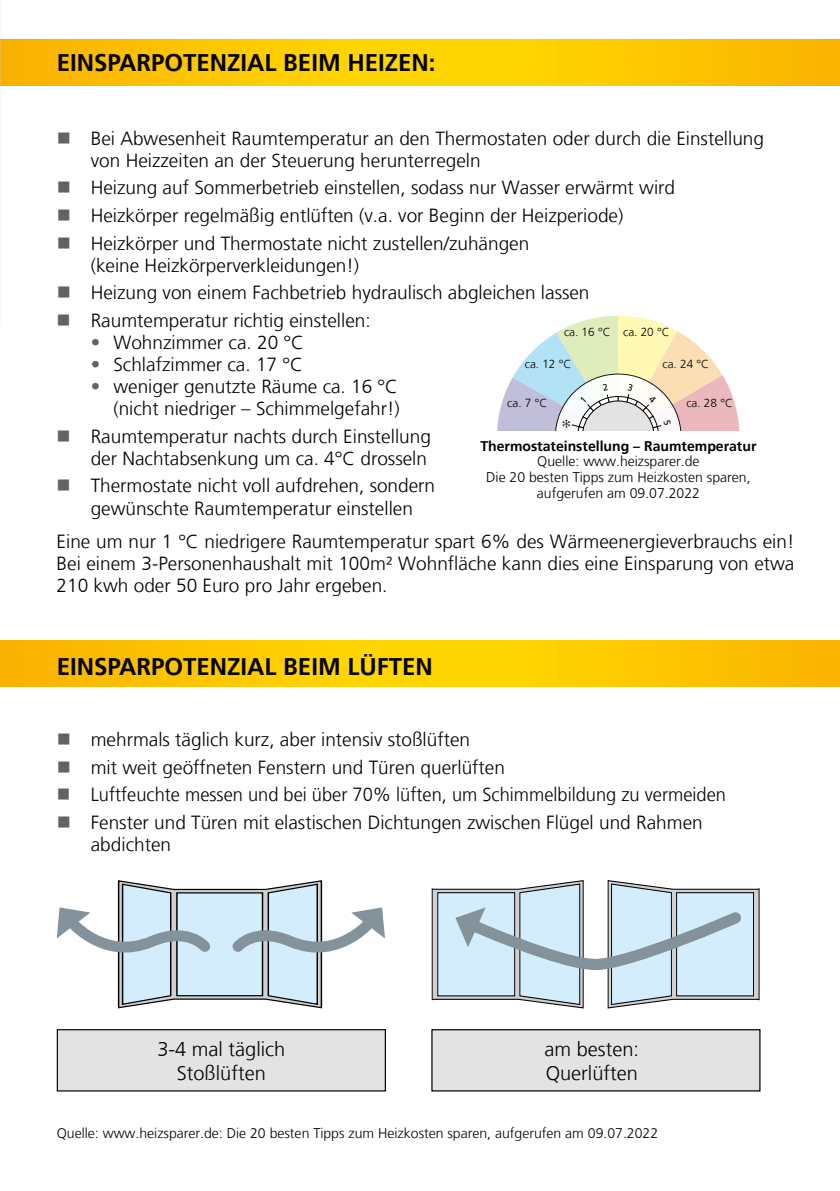
<style>
.page{position:relative;width:840px;height:1191px;background:#fff}
.page>*{position:absolute;margin:0;border:0;box-sizing:border-box;transform-origin:0 0}
.t1{font:700 24px "Frutiger";color:#000}
.t2{font:300 20px/24px "Frutiger LT";color:#000;text-align:center}
.t3{font:300 19px/27.6px "Frutiger LT";color:#000}
.t4{font:300 14px/15.6px "Frutiger LT";color:#000;text-align:center}
.t5{font:700 14px "Frutiger";color:#000}
.t6{font:300 11.8px "Frutiger LT";color:#000}
.s1{color:#646363}
</style>
<div class="page">
<svg style="left:0;top:40px;width:839px;height:45px;background:#fdc700"></svg>
<svg style="left:0;top:641px;width:839px;height:45px;background:#fdc700"></svg>
<svg style="left:57px;top:880px;width:328px;height:129px"></svg>
<div style="left:57px;top:1029px;width:328px;height:62px;background:#e3e3e3"></div>
<div style="left:57px;top:1029px;width:329px;height:62px;border:1px solid #000"></div>
<svg style="left:431px;top:880px;width:328px;height:129px"></svg>
<div style="left:431px;top:1029px;width:328px;height:62px;background:#e3e3e3"></div>
<div style="left:431px;top:1029px;width:329px;height:62px;border:1px solid #000"></div>
<svg style="left:497px;top:316px;width:242px;height:115px"></svg>
<p class="t1" style="left:57px;top:49px;width:380px">EINSPARPOTENZIAL BEIM HEIZEN:</p>
<p class="t3" style="left:91px;top:127px;width:674px;line-height:22px">Bei Abwesenheit Raumtemperatur an den Thermostaten oder durch die Einstellung von Heizzeiten an der Steuerung herunterregeln</p>
<p class="t3" style="left:91px;top:174px;width:585px">Heizung auf Sommerbetrieb einstellen, sodass nur Wasser erwärmt wird<br>Heizkörper regelmäßig entlüften (v.a. vor Beginn der Heizperiode)<br>Heizkörper und Thermostate nicht zustellen/zuhängen</p>
<p class="t3" style="left:91px;top:252px;width:500px">(keine Heizkörperverkleidungen!)<br>Heizung von einem Fachbetrieb hydraulisch abgleichen lassen<br>Raumtemperatur richtig einstellen:</p>
<p class="t3" style="left:91px;top:329px;width:214px"><span class="s1">•</span> Wohnzimmer ca. 20 °C</p>
<p class="t3" style="left:91px;top:351px;width:213px"><span class="s1">•</span> Schlafzimmer ca. 17 °C</p>
<p class="t3" style="left:91px;top:376px;width:310px;line-height:22px;text-align:right"><span class="s1">•</span> weniger genutzte Räume ca. 16 °C (nicht niedriger – Schimmelgefahr!)</p>
<p class="t3" style="left:91px;top:425px;width:341px;line-height:22px">Raumtemperatur nachts durch Einstellung der Nachtabsenkung um ca. 4°C drosseln</p>
<p class="t3" style="left:91px;top:475px;width:346px;line-height:22px">Thermostate nicht voll aufdrehen, sondern gewünschte Raumtemperatur einstellen</p>
<p class="t3" style="left:57px;top:530px;width:739px;line-height:22px;text-align:justify">Eine um nur 1 °C niedrigere Raumtemperatur spart 6% des Wärmeenergieverbrauchs ein!<br>Bei einem 3-Personenhaushalt mit 100m² Wohnfläche kann dies eine Einsparung von etwa 210 kwh oder 50 Euro pro Jahr ergeben.</p>
<p class="t6" style="left:563px;top:325px;width:107px">ca. 16 °C ca. 20 °C</p>
<p class="t6" style="left:524px;top:357px;width:48px">ca. 12 °C</p>
<p class="t6" style="left:662px;top:357px;width:48px">ca. 24 °C</p>
<p class="t6" style="left:507px;top:396px;width:41px">ca. 7 °C</p>
<p class="t6" style="left:686px;top:396px;width:48px">ca. 28 °C</p>
<p class="t5" style="left:480px;top:438px;width:277px">Thermostateinstellung – Raumtemperatur</p>
<p class="t4" style="left:486px;top:454px;width:266px">Quelle: www.heizsparer.de<br>Die 20 besten Tipps zum Heizkosten sparen, aufgerufen am 09.07.2022</p>
<p class="t1" style="left:57px;top:652px;width:377px">EINSPARPOTENZIAL BEIM LÜFTEN</p>
<p class="t3" style="left:91px;top:726px;width:636px">mehrmals täglich kurz, aber intensiv stoßlüften<br>mit weit geöffneten Fenstern und Türen querlüften<br>Luftfeuchte messen und bei über 70% lüften, um Schimmelbildung zu vermeiden Fenster und Türen mit elastischen Dichtungen zwischen Flügel und Rahmen</p>
<p class="t3" style="left:91px;top:831px;width:82px">abdichten</p>
<p class="t2" style="left:157px;top:1036px;width:129px">3-4 mal täglich<br>Stoßlüften</p>
<p class="t2" style="left:544px;top:1036px;width:96px;text-align:left">am besten:<br>Querlüften</p>
<p class="t4" style="left:57px;top:1125px;width:602px">Quelle: www.heizsparer.de: Die 20 besten Tipps zum Heizkosten sparen, aufgerufen am 09.07.2022</p>
</div>
